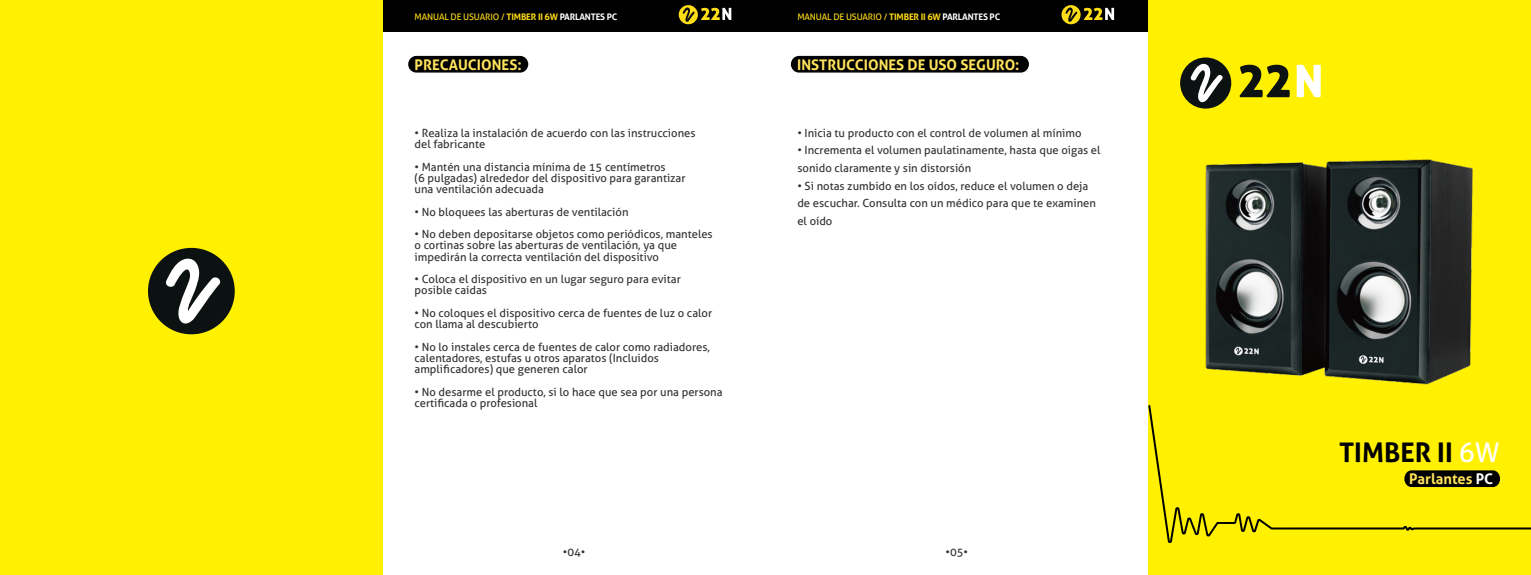
<style>
.page{position:relative;width:1531px;height:575px;background:#fff}
.page>*{position:absolute;margin:0;border:0;box-sizing:border-box;transform-origin:0 0}
.TXT_BASE{font:700 27px "Aller";color:#000}
.TXT_BASE-2{font:700 14.62px "Aller";color:#ffe35b}
.TXT_BASE-3{font:11.25px/11.2px "Aller";color:#333}
.t1{font:9px "Aller";letter-spacing:-.02em;color:#ffdd17}
.s1{font-weight:700}
.s2{font-weight:700;color:#fff}
.s3{font-weight:400;color:#fff}
.s4{color:#fff}
</style>
<div class="page">
<div style="left:350px;top:0;width:829px;height:32px;background:#000"></div>
<svg style="left:701px;top:8px;width:30px;height:12px"></svg>
<svg style="left:679px;top:5px;width:19px;height:19px"></svg>
<svg style="left:682px;top:7px;width:13px;height:16px"></svg>
<svg style="left:1061px;top:5px;width:19px;height:19px"></svg>
<svg style="left:1065px;top:7px;width:49px;height:16px"></svg>
<div style="left:1148px;top:0;width:383px;height:574px;background:#fff101"></div>
<svg style="left:1148px;top:405px;width:383px;height:136px"></svg>
<svg style="left:1239px;top:65px;width:51px;height:32px"></svg>
<svg style="left:1297px;top:65px;width:23px;height:32px"></svg>
<div style="left:1180px;top:57px;width:51px;height:51px;background:#0c1111;border-radius:50%"></div>
<svg style="left:1189px;top:63px;width:35px;height:41px"></svg>
<img style="left:1180px;top:159px;width:319px;height:252px">
<div style="left:0;top:0;width:383px;height:574px;background:#fff101"></div>
<div style="left:148px;top:247px;width:87px;height:87px;background:#0c1111;border-radius:50%"></div>
<svg style="left:164px;top:257px;width:59px;height:69px"></svg>
<div style="left:408px;top:56px;width:120px;height:16px;background:#000;border-radius:8px"></div>
<div style="left:791px;top:56px;width:238px;height:16px;background:#000;border-radius:8px"></div>
<div style="left:1404px;top:470px;width:96px;height:16px;background:#000;border-radius:8px"></div>
<p class="t1" style="left:415px;top:12px;width:204px">MANUAL DE USUARIO / <span class="s1">TIMBER II 6W</span> <span class="s2">PARLANTES PC</span></p>
<p class="t1" style="left:797px;top:12px;width:204px">MANUAL DE USUARIO / <span class="s1">TIMBER II 6W</span> <span class="s2">PARLANTES PC</span></p>
<p class="TXT_BASE-2" style="left:414px;top:55px;width:109px">PRECAUCIONES:</p>
<p class="TXT_BASE-2" style="left:797px;top:55px;width:224px">INSTRUCCIONES DE USO SEGURO:</p>
<p class="TXT_BASE-3" style="left:414px;top:127px;width:282px">• Realiza la instalación de acuerdo con las instrucciones del fabricante</p>
<p class="TXT_BASE-3" style="left:414px;top:161px;width:272px">• Mantén una distancia mínima de 15 centímetros<br>(6 pulgadas) alrededor del dispositivo para garantizar una ventilación adecuada</p>
<p class="TXT_BASE-3" style="left:414px;top:206px;width:215px">• No bloquees las aberturas de ventilación</p>
<p class="TXT_BASE-3" style="left:414px;top:228px;width:300px">• No deben depositarse objetos como periódicos, manteles</p>
<p class="TXT_BASE-3" style="left:414px;top:239px;width:264px">o cortinas sobre las aberturas de ventilación, ya que</p>
<p class="TXT_BASE-3" style="left:414px;top:251px;width:246px">impedirán la correcta ventilación del dispositivo</p>
<p class="TXT_BASE-3" style="left:414px;top:273px;width:268px">• Coloca el dispositivo en un lugar seguro para evitar posible caídas</p>
<p class="TXT_BASE-3" style="left:414px;top:307px;width:299px">• No coloques el dispositivo cerca de fuentes de luz o calor</p>
<p class="TXT_BASE-3" style="left:414px;top:318px;width:125px">con llama al descubierto</p>
<p class="TXT_BASE-3" style="left:414px;top:341px;width:297px">• No lo instales cerca de fuentes de calor como radiadores,</p>
<p class="TXT_BASE-3" style="left:414px;top:352px;width:246px">calentadores, estufas u otros aparatos (Incluidos</p>
<p class="TXT_BASE-3" style="left:414px;top:363px;width:175px">amplificadores) que generen calor</p>
<p class="TXT_BASE-3" style="left:414px;top:386px;width:310px">• No desarme el producto, si lo hace que sea por una persona</p>
<p class="TXT_BASE-3" style="left:414px;top:397px;width:124px">certificada o profesional</p>
<p class="TXT_BASE-3" style="left:563px;top:546px;width:24px">•04•</p>
<p class="TXT_BASE-3" style="left:797px;top:127px;width:286px">• Inicia tu producto con el control de volumen al mínimo</p>
<p class="TXT_BASE-3" style="left:797px;top:144px;width:305px">• Incrementa el volumen paulatinamente, hasta que oigas el</p>
<p class="TXT_BASE-3" style="left:797px;top:162px;width:175px">sonido claramente y sin distorsión</p>
<p class="TXT_BASE-3" style="left:797px;top:180px;width:292px">• Si notas zumbido en los oídos, reduce el volumen o deja</p>
<p class="TXT_BASE-3" style="left:797px;top:197px;width:300px">de escuchar. Consulta con un médico para que te examinen</p>
<p class="TXT_BASE-3" style="left:797px;top:215px;width:37px">el oído</p>
<p class="TXT_BASE-3" style="left:945px;top:546px;width:24px">•05•</p>
<p class="TXT_BASE" style="left:1339px;top:435px;width:162px">TIMBER II <span class="s3">6W</span></p>
<p class="TXT_BASE-2" style="left:1409px;top:469px;width:86px">Parlantes <span class="s4">PC</span></p>
</div>
